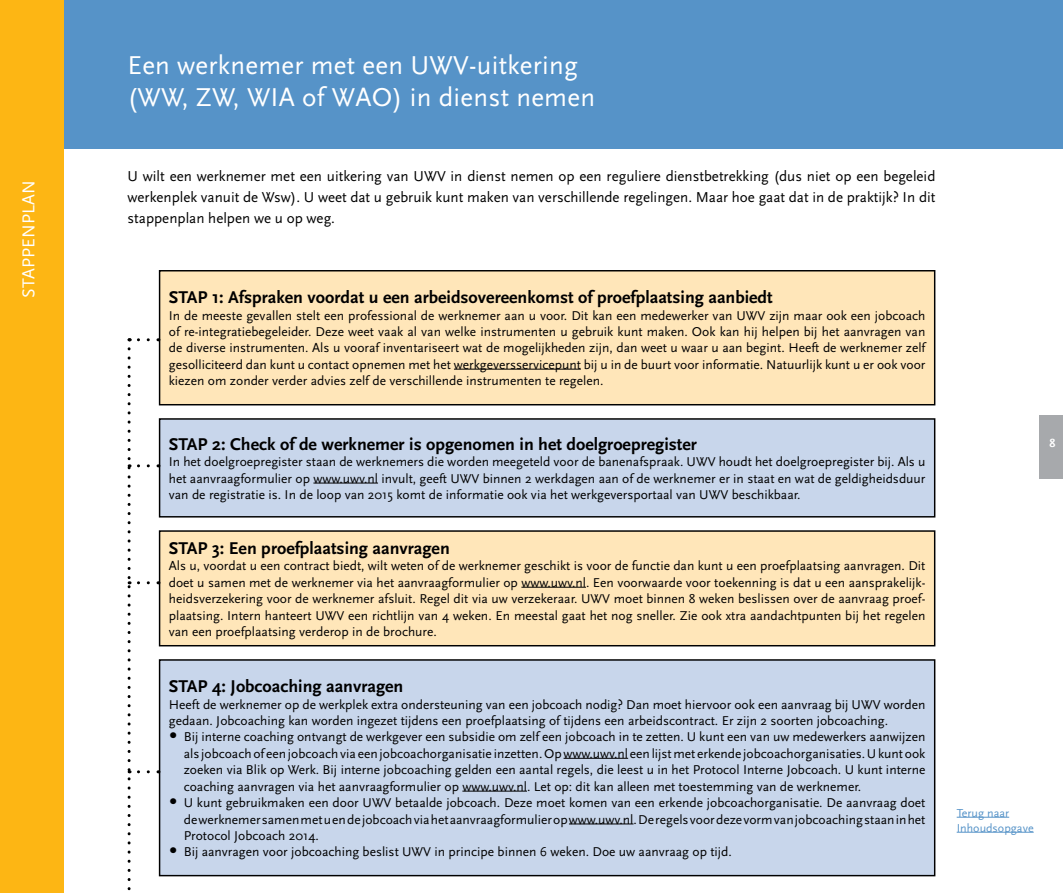
<style>
.page{position:relative;width:1063px;height:893px;background:#fff}
.page>*{position:absolute;margin:0;border:0;box-sizing:border-box;transform-origin:0 0}
.t1{font:27px/32px "Scala Sans";letter-spacing:.01em;color:#fff}
.t2{font:18px "Scala Sans";letter-spacing:.01em;color:#fff}
.t3{font:700 17.85px "Scala Sans";color:#000}
.t4{font:15px/21.3px "Scala Sans";color:#000;text-align:justify}
.t5{font:13.35px/16.4px "Scala Sans";color:#000;text-align:justify}
.t6{font:12px/15px "Scala Sans";color:#5693c8}
.t7{font:700 12px "Scala Sans";color:#fff}
.s1{font-size:13.5px}
.s2{font-size:25.2px}
</style>
<div class="page">
<div style="left:1040px;top:415px;width:23px;height:63px;background:#a7a9ac"></div>
<div style="left:0;top:0;width:1063px;height:149px;background:#5693c8"></div>
<div style="left:0;top:0;width:64px;height:893px;background:#fdb614"></div>
<div style="left:160px;top:271px;width:775px;height:134px;background:#ffe6b9"></div>
<hr style="left:454px;top:369px;width:127px;height:1px;background:#000">
<div style="left:159px;top:270px;width:776px;height:135px;border:1px solid #000"></div>
<div style="left:160px;top:419px;width:775px;height:98px;background:#c8d6eb"></div>
<hr style="left:313px;top:483px;width:65px;height:1px;background:#000">
<div style="left:159px;top:418px;width:776px;height:99px;border:1px solid #000"></div>
<div style="left:160px;top:531px;width:775px;height:115px;background:#ffe6b9"></div>
<hr style="left:521px;top:587px;width:65px;height:1px;background:#000">
<div style="left:159px;top:530px;width:776px;height:116px;border:1px solid #000"></div>
<div style="left:160px;top:660px;width:775px;height:216px;background:#c8d6eb"></div>
<hr style="left:564px;top:758px;width:64px;height:1px;background:#000">
<hr style="left:462px;top:791px;width:65px;height:1px;background:#000">
<hr style="left:569px;top:824px;width:65px;height:1px;background:#000">
<div style="left:159px;top:659px;width:776px;height:217px;border:1px solid #000"></div>
<svg style="left:129px;top:338px;width:19px;height:3px"></svg>
<svg style="left:128px;top:349px;width:20px;height:542px"></svg>
<hr style="left:957px;top:817px;width:52px;height:1px;background:#5693c8">
<hr style="left:957px;top:832px;width:77px;height:1px;background:#5693c8">
<h2 class="t2" style="left:19px;top:298px;width:119px;rotate:-90deg">Stappenplan</h2>
<h1 class="t1" style="left:128px;top:50px;width:469px">Een werknemer met een UWV-uitkering (WW, ZW, WIA of WAO) in dienst nemen</h1>
<p class="t4" style="left:128px;top:165px;width:809px">U wilt een werknemer met een uitkering van UWV in dienst nemen op een reguliere dienstbetrekking (dus niet op een begeleid werkenplek vanuit de Wsw). U weet dat u gebruik kunt maken van verschillende regelingen. Maar hoe gaat dat in de praktijk? I n dit stappenplan helpen we u op weg.</p>
<h3 class="t3" style="left:169px;top:288px;width:605px">STAP 1: Afspraken voordat u een arbeidsovereenkomst of proefplaatsing aanbiedt</h3>
<p class="t5" style="left:169px;top:307px;width:758px">I n de meeste gevallen stelt een professional de werknemer aan u voor. Dit kan een medewerker van UWV zijn maar ook een jobcoach of re-integratiebegeleider. Deze weet vaak al van welke instrumenten u gebruik kunt maken. Ook kan hij helpen bij het aanvragen van de diverse instrumenten. Als u vooraf inventariseert wat de mogelijkheden zijn, dan weet u waar u aan begint. H eeft de werknemer zelf gesolliciteerd dan kunt u contact opnemen met het werkgeversservicepunt bij u in de buurt voor informatie. N atuurlijk kunt u er ook voor kiezen om zonder verder advies zelf de verschillende instrumenten te regelen.</p>
<h3 class="t3" style="left:169px;top:434px;width:530px">STAP 2: Check of de werknemer is opgenomen in het doelgroepregister</h3>
<p class="t5" style="left:169px;top:454px;width:758px">I n het doelgroepregister staan de werknemers die worden meegeteld voor de banenafspraak. UWV houdt het doelgroepregister bij. Als u het aanvraagformulier op <span class="s1">www.uwv.nl</span> invult, geeft UWV binnen 2 werkdagen aan of de werknemer er in staat en wat de geldigheidsduur van de registratie is. I n de loop van 2015 komt de informatie ook via het werkgeversportaal van UWV beschikbaar.</p>
<h3 class="t3" style="left:169px;top:539px;width:283px">STAP 3: Een proefplaatsing aanvragen</h3>
<p class="t5" style="left:169px;top:558px;width:758px">Als u, voordat u een contract biedt, wilt weten of de werknemer geschikt is voor de functie dan kunt u een proefplaatsing aanvragen. Dit doet u samen met de werknemer via het aanvraagformulier op <span class="s1">www.uwv.nl</span>. Een voorwaarde voor toekenning is dat u een aansprakelijk&shy;heidsverzekering voor de werknemer afsluit. Regel dit via uw verzekeraar. UWV moet binnen 8 weken beslissen over de aanvraag proef&shy;plaatsing. I ntern hanteert UWV een richtlijn van 4 weken. E n meestal gaat het nog sneller. Zie ook xtra aandachtpunten bij het regelen van een proefplaatsing verderop in de brochure.</p>
<h3 class="t3" style="left:169px;top:677px;width:236px">STAP 4: Jobcoaching aanvragen</h3>
<p class="t5" style="left:169px;top:696px;width:758px">H eeft de werknemer op de werkplek extra ondersteuning van een jobcoach nodig? Dan moet hiervoor ook een aanvraag bij UWV worden gedaan. Jobcoaching kan worden ingezet tijdens een proefplaatsing of tijdens een arbeidscontract. E r zijn 2 soorten jobcoaching.</p>
<p class="t5" style="left:184px;top:729px;width:743px;text-indent:-15px"><span class="s2">•</span> Bij interne coaching ontvangt de werkgever een subsidie om zelf een jobcoach in te zetten. U kunt een van uw medewerkers aanwijzen als jobcoach of een jobcoach via een jobcoachorganisatie inzetten. Op <span class="s1">www.uwv.nl</span> een lijst met erkende jobcoachorganisaties. U kunt ook zoeken via Blik op Werk. Bij interne jobcoaching gelden een aantal regels, die leest u in het Protocol I nterne Jobcoach. U kunt interne coaching aanvragen via het aanvraagformulier op <span class="s1">www.uwv.nl</span>. Let op: dit kan alleen met toestemming van de werknemer.</p>
<p class="t5" style="left:169px;top:795px;width:758px"><span class="s2">•</span> U kunt gebruikmaken een door UWV betaalde jobcoach. Deze moet komen van een erkende jobcoachorganisatie. De aanvraag doet</p>
<p class="t5" style="left:184px;top:811px;width:743px">de werknemer samen met u en de jobcoach via het aanvraagformulier op <span class="s1">www.uwv.nl</span>. De regels voor deze vorm van jobcoaching staan in het</p>
<p class="t5" style="left:169px;top:828px;width:151px">Protocol Jobcoach 2014.</p>
<p class="t5" style="left:169px;top:844px;width:565px"><span class="s2">•</span> Bij aanvragen voor jobcoaching beslist UWV in principe binnen 6 weken. Doe uw aanvraag op tijd.</p>
<p class="t7" style="left:1049px;top:436px;width:7px">8</p>
<p class="t6" style="left:957px;top:806px;width:78px">Terug naar<br>I nhoudsopgave</p>
</div>
